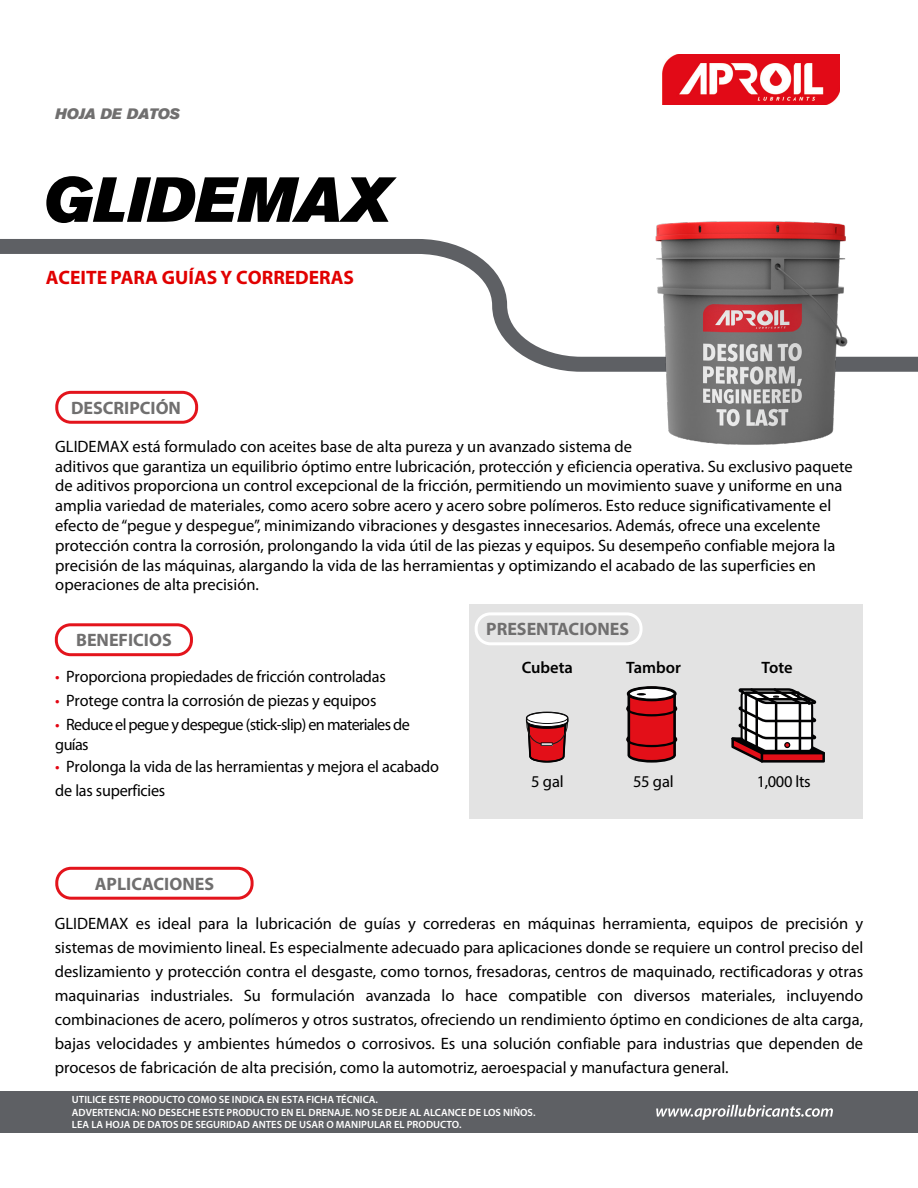
<style>
.page{position:relative;width:918px;height:1188px;background:#fff}
.page>*{position:absolute;margin:0;border:0;box-sizing:border-box;transform-origin:0 0}
.t1{font:italic 63px "Akzidenz Grotesk BQ Super";color:#000}
.t2{font:700 19.5px "Myriad Pro";color:#e10000}
.t3{font:700 18px "Myriad Pro";color:#706f6f}
.t4{font:16.5px/24px "Myriad Pro";color:#000}
.t5{font:16.5px/19.8px "Myriad Pro";letter-spacing:-.04em;color:#000}
.t6{font:600 16.5px "Myriad Pro";color:#000}
.t7{font:italic 15px "Akzidenz Grotesk BQ Super";color:#706f6f}
.t8{font:600 10.5px/12.6px "Myriad Pro";color:#fff}
.s1{color:#e30613}
</style>
<div class="page">
<img style="left:663px;top:54px;width:176px;height:50px">
<div style="left:55px;top:391px;width:143px;height:33px;border:3px solid #e3141c;border-radius:14px"></div>
<div style="left:55px;top:623px;width:138px;height:33px;border:3px solid #e3141c;border-radius:14px"></div>
<div style="left:469px;top:604px;width:393px;height:215px;background:#e3e3e3"></div>
<svg style="left:525px;top:712px;width:44px;height:51px"></svg>
<svg style="left:626px;top:686px;width:51px;height:77px;background:#ae3036"></svg>
<svg style="left:731px;top:688px;width:94px;height:75px"></svg>
<div style="left:475px;top:612px;width:168px;height:33px;border:3px solid #fff;border-radius:14px"></div>
<div style="left:55px;top:867px;width:199px;height:33px;border:3px solid #e3141c;border-radius:14px"></div>
<svg style="left:0;top:239px;width:918px;height:133px"></svg>
<div style="left:0;top:1091px;width:917px;height:42px;background:#5e6064"></div>
<svg style="left:656px;top:1105px;width:177px;height:15px"></svg>
<img style="left:633px;top:221px;width:236px;height:224px">
<p class="t7" style="left:55px;top:105px;width:126px">HOJA DE DATOS</p>
<h1 class="t1" style="left:43px;top:163px;width:351px">GLIDEMAX</h1>
<p class="t2" style="left:46px;top:264px;width:310px">ACEITE PARA GUÍAS Y CORREDERAS</p>
<p class="t3" style="left:71px;top:396px;width:111px">DESCRIPCIÓN</p>
<p class="t4" style="left:55px;top:438px;width:799px;line-height:19.8px">GLIDEMAX está formulado con aceites base de alta pureza y un avanzado sistema de<br>aditivos que garantiza un equilibrio óptimo entre lubricación, protección y eficiencia operativa. Su exclusivo paquete de aditivos proporciona un control excepcional de la fricción, permitiendo un movimiento suave y uniforme en una amplia variedad de materiales, como acero sobre acero y acero sobre polímeros. Esto reduce significativamente el efecto de “pegue y despegue”, minimizando vibraciones y desgastes innecesarios. Además, ofrece una excelente protección contra la corrosión, prolongando la vida útil de las piezas y equipos. Su desempeño confiable mejora la precisión de las máquinas, alargando la vida de las herramientas y optimizando el acabado de las superficies en operaciones de alta precisión.</p>
<p class="t3" style="left:76px;top:628px;width:97px">BENEFICIOS</p>
<p class="t4" style="left:55px;top:664px;width:332px"><span class="s1">•</span> Proporciona propiedades de fricción controladas</p>
<p class="t4" style="left:55px;top:688px;width:323px"><span class="s1">•</span> Protege contra la corrosión de piezas y equipos</p>
<p class="t5" style="left:55px;top:714px;width:356px"><span class="s1">•</span> Reduce el pegue y despegue (stick-slip) en materiales de guías</p>
<p class="t4" style="left:55px;top:754px;width:385px"><span class="s1">•</span> Prolonga la vida de las herramientas y mejora el acabado de las superficies</p>
<p class="t3" style="left:95px;top:872px;width:121px">APLICACIONES</p>
<p class="t3" style="left:486px;top:617px;width:144px">PRESENTACIONES</p>
<p class="t6" style="left:522px;top:657px;width:53px">Cubeta</p>
<p class="t6" style="left:626px;top:657px;width:56px">Tambor</p>
<p class="t6" style="left:762px;top:657px;width:32px">Tote</p>
<p class="t4" style="left:531px;top:770px;width:34px">5 gal</p>
<p class="t4" style="left:633px;top:770px;width:42px">55 gal</p>
<p class="t4" style="left:757px;top:770px;width:56px">1,000 lts</p>
<p class="t4" style="left:55px;top:913px;width:810px;text-align:justify">GLIDEMAX es ideal para la lubricación de guías y correderas en máquinas herramienta, equipos de precisión y sistemas de movimiento lineal. Es especialmente adecuado para aplicaciones donde se requiere un control preciso del deslizamiento y protección contra el desgaste, como tornos, fresadoras, centros de maquinado, rectificadoras y otras maquinarias industriales. Su formulación avanzada lo hace compatible con diversos materiales, incluyendo combinaciones de acero, polímeros y otros sustratos, ofreciendo un rendimiento óptimo en condiciones de alta carga, bajas velocidades y ambientes húmedos o corrosivos. Es una solución confiable para industrias que dependen de procesos de fabricación de alta precisión, como la automotriz, aeroespacial y manufactura general.</p>
<p class="t8" style="left:72px;top:1093px;width:465px">UTILICE ESTE PRODUCTO COMO SE INDICA EN ESTA FICHA TÉCNICA.<br>ADVERTENCIA: NO DESECHE ESTE PRODUCTO EN EL DRENAJE. NO SE DEJE AL ALCANCE DE LOS NIÑOS.<br>LEA LA HOJA DE DATOS DE SEGURIDAD ANTES DE USAR O MANIPULAR EL PRODUCTO.</p>
</div>
